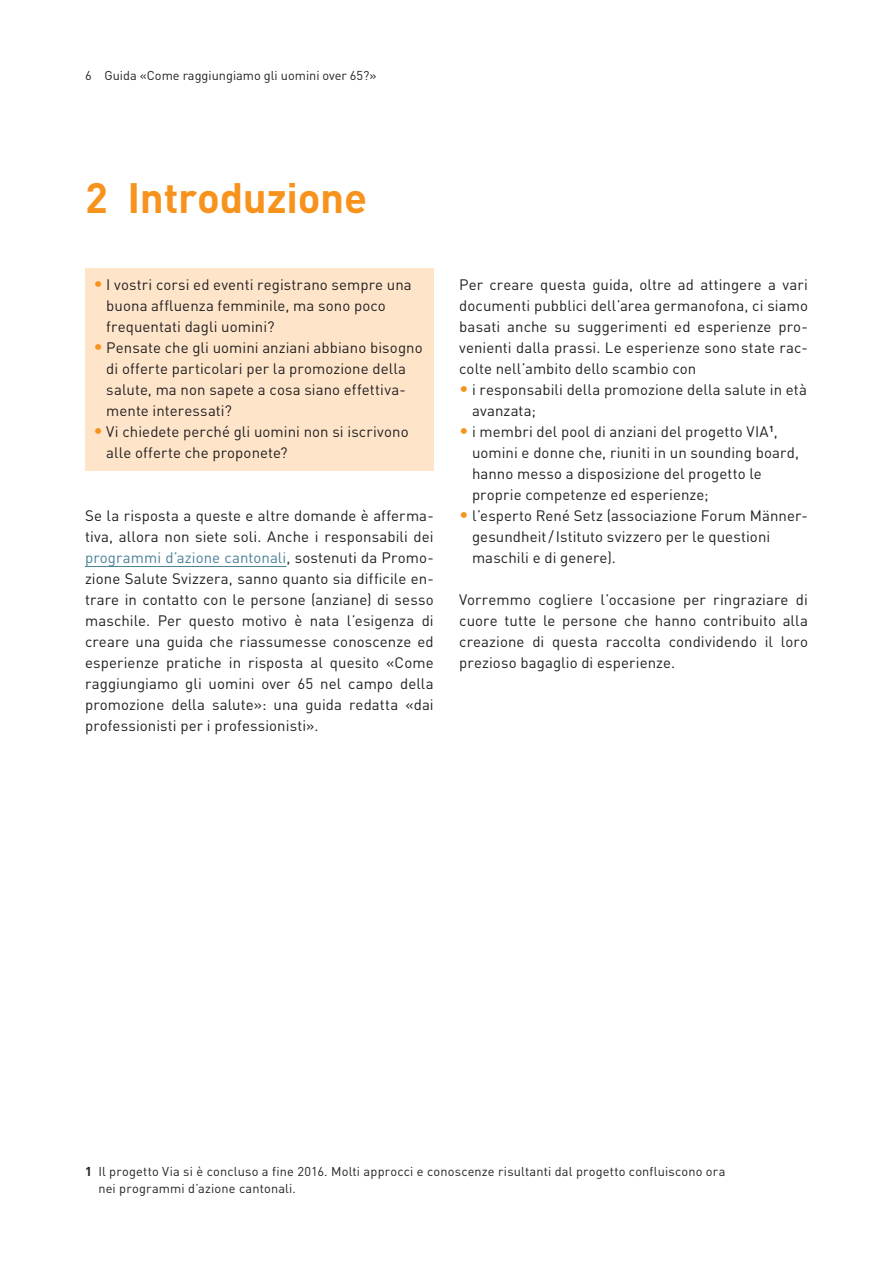
<style>
.page{position:relative;width:893px;height:1263px;background:#fff}
.page>*{position:absolute;margin:0;border:0;box-sizing:border-box;transform-origin:0 0}
.t1{font:700 42px "DINOT";letter-spacing:-.005em;color:#f7931d}
.t2{font:15px/21px "DINOT";letter-spacing:.005em;color:#231f20}
.t3{font:12.75px/16.5px "DINOT";letter-spacing:.01em;color:#231f20}
.s1{font-size:18px;color:#f7931d}
.s2{color:#4a8096}
.s3{font-weight:700}
</style>
<div class="page">
<hr style="left:85px;top:566px;width:201px;height:1px;background:#4a8096">
<div style="left:85px;top:269px;width:349px;height:202px;background:#fee5ca"></div>
<p class="t3" style="left:85px;top:66px;width:293px">6 Guida «Come raggiungiamo gli uomini over 65?»</p>
<h1 class="t1" style="left:85px;top:169px;width:283px">2 Introduzione</h1>
<p class="t2" style="left:106px;top:273px;width:307px;text-indent:-13px"><span class="s1">•</span> I vostri corsi ed eventi registrano sempre una buona affluenza femminile, ma sono poco frequentati dagli uomini?</p>
<p class="t2" style="left:106px;top:336px;width:318px;text-indent:-13px"><span class="s1">•</span> Pensate che gli uomini anziani abbiano bisogno di offerte particolari per la promozione della salute, ma non sapete a cosa siano effettiva&shy;mente interessati?</p>
<p class="t2" style="left:106px;top:420px;width:304px;text-indent:-13px"><span class="s1">•</span> Vi chiedete perché gli uomini non si iscrivono alle offerte che proponete?</p>
<p class="t2" style="left:85px;top:504px;width:350px">Se la risposta a queste e altre domande è afferma&shy;tiva, allora non siete soli. Anche i responsabili dei <span class="s2">programmi d’azione cantonali</span>, sostenuti da Promo&shy;zione Salute Svizzera, sanno quanto sia difficile en&shy;trare in contatto con le persone (anziane) di sesso maschile. Per questo motivo è nata l’esigenza di creare una guida che riassumesse conoscenze ed esperienze pratiche in risposta al quesito «Come raggiungiamo gli uomini over 65 nel campo della promozione della salute»: una guida redatta «dai professionisti per i professionisti».</p>
<p class="t2" style="left:459px;top:273px;width:350px">Per creare questa guida, oltre ad attingere a vari documenti pubblici dell’area germanofona, ci siamo basati anche su suggerimenti ed esperienze pro&shy;venienti dalla prassi. Le esperienze sono state rac&shy;colte nell’ambito dello scambio con</p>
<p class="t2" style="left:472px;top:378px;width:336px;text-indent:-13px"><span class="s1">•</span> i responsabili della promozione della salute in età avanzata;</p>
<p class="t2" style="left:472px;top:420px;width:328px;text-indent:-13px"><span class="s1">•</span> i membri del pool di anziani del progetto VIA<sup>1</sup>, uomini e donne che, riuniti in un sounding board, hanno messo a disposizione del progetto le proprie competenze ed esperienze;</p>
<p class="t2" style="left:472px;top:504px;width:335px;text-indent:-13px"><span class="s1">•</span> l’esperto René Setz (associazione Forum Männer&shy;gesundheit/Istituto svizzero per le questioni maschili e di genere).</p>
<p class="t2" style="left:459px;top:588px;width:350px;text-align:justify">Vorremmo cogliere l’occasione per ringraziare di cuore tutte le persone che hanno contribuito alla creazione di questa raccolta condividendo il loro prezioso bagaglio di esperienze.</p>
<p class="t3" style="left:98px;top:1163px;width:629px;text-indent:-13px"><span class="s3">1</span> Il progetto Via si è concluso a fine 2016. Molti approcci e conoscenze risultanti dal progetto confluiscono ora nei programmi d’azione cantonali.</p>
</div>
